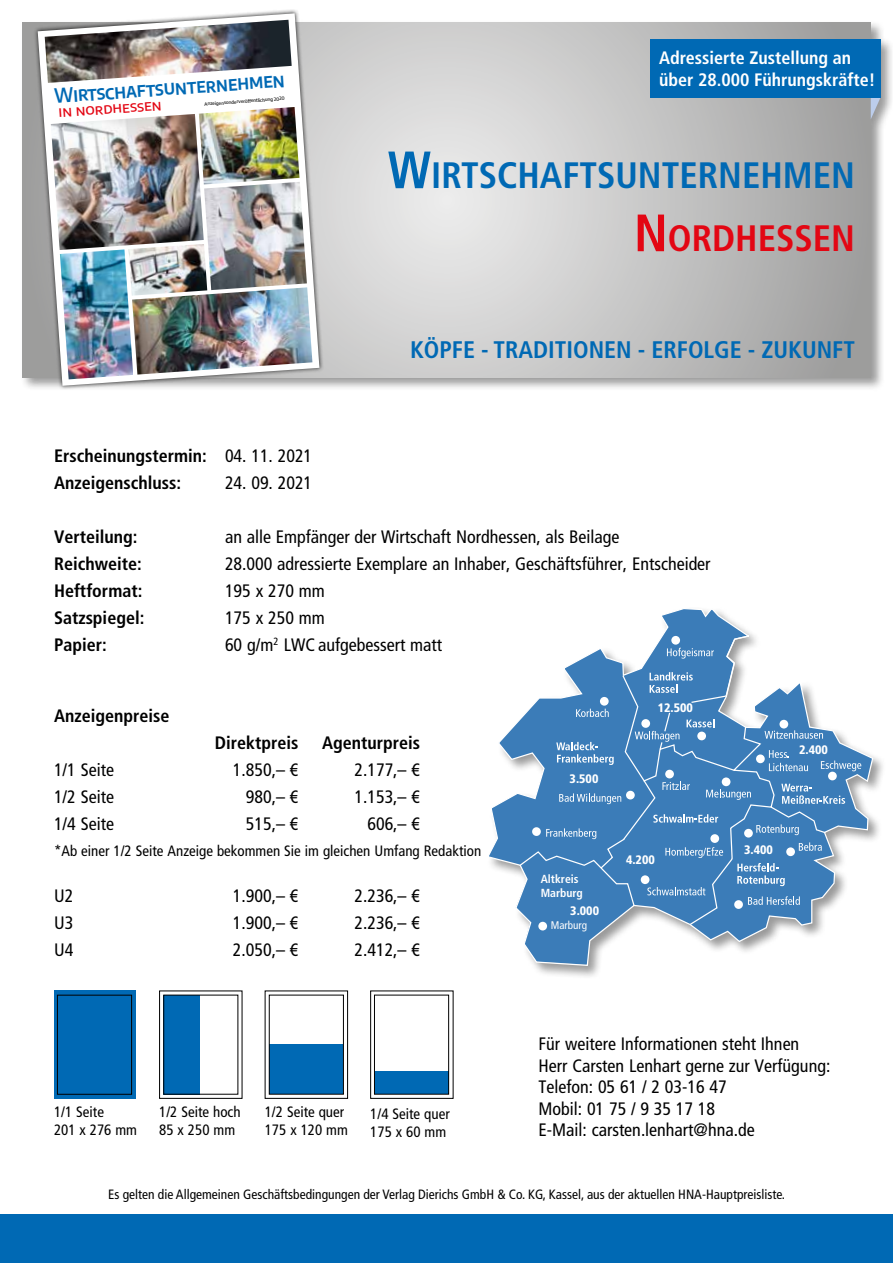
<style>
.page{position:relative;width:893px;height:1263px;background:#fff}
.page>*{position:absolute;margin:0;border:0;box-sizing:border-box;transform-origin:0 0}
.t1{font:700 condensed 36.75px/63px "Frutiger";color:#0069b4;text-align:right}
.t2{font:700 condensed 24px "Frutiger";color:#0069b4}
.t3{font:600 19.5px "Encode Sans";color:#0069b4;scale:.89 1}
.t4{font:condensed 18px/21.6px "Frutiger";color:#000}
.t5{font:700 condensed 18px/27px "Frutiger";color:#000}
.t6{font:700 condensed 18px/21.6px "Frutiger";color:#fff}
.t7{font:condensed 15px/18px "Frutiger";color:#000}
.t8{font:500 14.4px "Encode Sans";color:#e30613}
.t9{font:condensed 13.5px "Frutiger";color:#000}
.t10{font:900 condensed 12.3px "Frutiger";color:#fff}
.t11{font:700 condensed 11.7px/14.1px "Frutiger";color:#fff}
.t12{font:condensed 11.1px "Frutiger";color:#fff}
.t13{font:500 4.65px "Encode Sans";color:#000}
.s1{font-weight:400}
.s2{font-size:52.5px}
.s3{font-size:52.5px;color:#e30613}
.s4{color:#e30613}
</style>
<div class="page">
<div style="left:0;top:1214px;width:893px;height:49px;background:#0069b4"></div>
<div style="left:20px;top:20px;width:873px;height:372px;background:#000;opacity:.4"></div>
<svg style="left:22px;top:22px;width:849px;height:355px;background:#c6c6c6"></svg>
<svg style="left:871px;top:98px;width:9px;height:21px"></svg>
<div style="left:650px;top:39px;width:230px;height:59px;background:#0069b4"></div>
<div style="left:265px;top:990px;width:83px;height:109px;background:#fff;border:1px solid #000"></div>
<div style="left:269px;top:1044px;width:74px;height:50px;background:#0069b4"></div>
<div style="left:486px;top:606px;width:400px;height:373px;background:#000;opacity:.4"></div>
<svg style="left:487px;top:607px;width:386px;height:359px"></svg>
<svg style="left:576px;top:709px;width:33px;height:8px"></svg>
<div style="left:532px;top:827px;width:9px;height:9px;background:#fff;border-radius:50%"></div>
<svg style="left:546px;top:828px;width:50px;height:11px"></svg>
<div style="left:626px;top:791px;width:9px;height:8px;background:#fff;border-radius:50%"></div>
<svg style="left:559px;top:793px;width:62px;height:11px"></svg>
<svg style="left:556px;top:742px;width:58px;height:23px"></svg>
<div style="left:671px;top:636px;width:9px;height:9px;background:#fff;border-radius:50%"></div>
<svg style="left:667px;top:648px;width:47px;height:11px"></svg>
<svg style="left:649px;top:672px;width:44px;height:21px"></svg>
<div style="left:641px;top:719px;width:9px;height:9px;background:#fff;border-radius:50%"></div>
<svg style="left:635px;top:731px;width:44px;height:11px"></svg>
<div style="left:697px;top:732px;width:9px;height:8px;background:#fff;border-radius:50%"></div>
<svg style="left:686px;top:719px;width:28px;height:8px"></svg>
<div style="left:641px;top:875px;width:8px;height:9px;background:#fff;border-radius:50%"></div>
<svg style="left:647px;top:887px;width:58px;height:8px"></svg>
<div style="left:710px;top:834px;width:9px;height:9px;background:#fff;border-radius:50%"></div>
<svg style="left:665px;top:847px;width:58px;height:11px"></svg>
<svg style="left:653px;top:814px;width:65px;height:9px"></svg>
<div style="left:665px;top:770px;width:9px;height:8px;background:#fff;border-radius:50%"></div>
<svg style="left:662px;top:782px;width:28px;height:8px"></svg>
<div style="left:722px;top:777px;width:8px;height:9px;background:#fff;border-radius:50%"></div>
<svg style="left:706px;top:789px;width:45px;height:11px"></svg>
<div style="left:734px;top:900px;width:9px;height:9px;background:#fff;border-radius:50%"></div>
<svg style="left:748px;top:896px;width:52px;height:9px"></svg>
<svg style="left:737px;top:863px;width:48px;height:23px"></svg>
<div style="left:786px;top:847px;width:9px;height:9px;background:#fff;border-radius:50%"></div>
<svg style="left:799px;top:842px;width:23px;height:9px"></svg>
<div style="left:744px;top:829px;width:9px;height:8px;background:#fff;border-radius:50%"></div>
<svg style="left:756px;top:824px;width:43px;height:11px"></svg>
<div style="left:779px;top:720px;width:9px;height:8px;background:#fff;border-radius:50%"></div>
<svg style="left:764px;top:730px;width:59px;height:9px"></svg>
<div style="left:828px;top:772px;width:9px;height:8px;background:#fff;border-radius:50%"></div>
<svg style="left:821px;top:760px;width:40px;height:11px"></svg>
<svg style="left:781px;top:784px;width:64px;height:20px"></svg>
<div style="left:756px;top:754px;width:9px;height:9px;background:#fff;border-radius:50%"></div>
<svg style="left:769px;top:750px;width:39px;height:21px"></svg>
<div style="left:538px;top:922px;width:9px;height:8px;background:#fff;border-radius:50%"></div>
<div style="left:159px;top:990px;width:83px;height:109px;background:#fff;border:1px solid #000"></div>
<div style="left:370px;top:990px;width:83px;height:109px;background:#fff;border:1px solid #000"></div>
<div style="left:375px;top:1072px;width:74px;height:22px;background:#0069b4"></div>
<div style="left:374px;top:995px;width:75px;height:99px;border:1px solid #000"></div>
<div style="left:269px;top:995px;width:75px;height:99px;border:1px solid #000"></div>
<div style="left:54px;top:990px;width:81px;height:109px;background:#0069b4"></div>
<div style="left:57px;top:995px;width:75px;height:99px;border:1px solid #000"></div>
<div style="left:163px;top:995px;width:37px;height:99px;background:#0069b4"></div>
<div style="left:34px;top:9px;width:290px;height:381px;background:#000;opacity:.75"></div>
<svg style="left:38px;top:13px;width:281px;height:373px"></svg>
<img style="left:45px;top:20px;width:247px;height:63px">
<img style="left:51px;top:107px;width:261px;height:272px">
<img style="left:129px;top:244px;width:78px;height:52px">
<p class="t3" style="left:53px;top:82px;width:261px;rotate:-4deg">Wirtschaftsunternehmen</p>
<p class="t13" style="left:204px;top:101px;width:82px;rotate:-4deg">Anzeigensonderveröffentlichung 2020</p>
<p class="t8" style="left:58px;top:102px;width:105px;rotate:-4deg">in nordhessen</p>
<p class="t5" style="left:54px;top:442px;width:260px">Erscheinungstermin: <span class="s1">04. 11. 2021<br></span>Anzeigenschluss:</p>
<p class="t4" style="left:225px;top:472px;width:89px">24. 09. 2021</p>
<p class="t6" style="left:659px;top:47px;width:218px">Adressierte Zustellung an über 28.000 Führungskräfte!</p>
<h1 class="t1" style="left:388px;top:144px;width:469px"><span class="s2">W</span>IRTSCHAFTSUNTERNEHMEN<br><span class="s3">N</span> <span class="s4">ORDHESSEN</span></h1>
<h2 class="t2" style="left:410px;top:336px;width:446px">KÖPFE - TRADITIONEN - ERFOLGE - ZUKUNFT</h2>
<p class="t5" style="left:54px;top:523px;width:85px">Verteilung:</p>
<p class="t4" style="left:225px;top:526px;width:396px">an alle Empfänger der Wirtschaft Nordhessen, als Beilage</p>
<p class="t5" style="left:54px;top:550px;width:89px">Reichweite:</p>
<p class="t4" style="left:225px;top:553px;width:487px">28.000 adressierte Exemplare an Inhaber, Geschäftsführer, Entscheider</p>
<p class="t5" style="left:54px;top:577px;width:90px">Heftformat:</p>
<p class="t4" style="left:225px;top:580px;width:101px">195 x 270 mm</p>
<p class="t5" style="left:54px;top:604px;width:92px">Satzspiegel:</p>
<p class="t4" style="left:225px;top:607px;width:101px">175 x 250 mm</p>
<p class="t5" style="left:54px;top:631px;width:54px">Papier:</p>
<p class="t4" style="left:225px;top:634px;width:219px">60 g/m<sup>2</sup> LWC aufgebessert matt</p>
<p class="t5" style="left:54px;top:702px;width:117px">Anzeigenpreise</p>
<p class="t5" style="left:215px;top:729px;width:85px">Direktpreis</p>
<p class="t5" style="left:322px;top:729px;width:100px">Agenturpreis</p>
<p class="t4" style="left:54px;top:759px;width:61px">1/1 Seite</p>
<p class="t4" style="left:233px;top:759px;width:67px">1.850,– €</p>
<p class="t4" style="left:354px;top:759px;width:67px">2.177,– €</p>
<p class="t4" style="left:54px;top:786px;width:61px">1/2 Seite</p>
<p class="t4" style="left:246px;top:786px;width:54px">980,– €</p>
<p class="t4" style="left:354px;top:786px;width:67px">1.153,– €</p>
<p class="t4" style="left:54px;top:813px;width:61px">1/4 Seite</p>
<p class="t4" style="left:246px;top:813px;width:54px">515,– €</p>
<p class="t4" style="left:367px;top:813px;width:54px">606,– €</p>
<p class="t7" style="left:54px;top:842px;width:429px">*Ab einer 1/2 Seite Anzeige bekommen Sie im gleichen Umfang Redaktion</p>
<p class="t4" style="left:54px;top:885px;width:21px">U2</p>
<p class="t4" style="left:233px;top:885px;width:67px">1.900,– €</p>
<p class="t4" style="left:354px;top:885px;width:67px">2.236,– €</p>
<p class="t4" style="left:54px;top:912px;width:21px">U3</p>
<p class="t4" style="left:233px;top:912px;width:67px">1.900,– €</p>
<p class="t4" style="left:354px;top:912px;width:67px">2.236,– €</p>
<p class="t4" style="left:54px;top:939px;width:21px">U4</p>
<p class="t4" style="left:233px;top:939px;width:67px">2.050,– €</p>
<p class="t4" style="left:354px;top:939px;width:67px">2.412,– €</p>
<p class="t7" style="left:54px;top:1103px;width:85px">1/1 Seite<br>201 x 276 mm</p>
<p class="t7" style="left:159px;top:1103px;width:83px">1/2 Seite hoch<br>85 x 250 mm</p>
<p class="t7" style="left:265px;top:1103px;width:85px">1/2 Seite quer<br>175 x 120 mm</p>
<p class="t7" style="left:370px;top:1105px;width:81px">1/4 Seite quer<br>175 x 60 mm</p>
<p class="t10" style="left:570px;top:771px;width:30px">3.500</p>
<p class="t10" style="left:658px;top:700px;width:37px">12.500</p>
<p class="t11" style="left:541px;top:872px;width:44px">Altkreis<br>Marburg</p>
<p class="t12" style="left:551px;top:919px;width:38px">Marburg</p>
<p class="t10" style="left:570px;top:904px;width:30px">3.000</p>
<p class="t10" style="left:626px;top:852px;width:30px">4.200</p>
<p class="t10" style="left:799px;top:743px;width:30px">2.400</p>
<p class="t10" style="left:744px;top:842px;width:30px">3.400</p>
<p class="t4" style="left:539px;top:1033px;width:293px">Für weitere Informationen steht Ihnen<br>Herr Carsten Lenhart gerne zur Verfügung:<br>Telefon: 05 61 / 2 03-16 47<br>Mobil: 01 75 / 9 35 17 18<br>E-Mail: carsten.lenhart@hna.de</p>
<p class="t9" style="left:108px;top:1186px;width:678px">Es gelten die Allgemeinen Geschäftsbedingungen der Verlag Dierichs GmbH &amp; Co. KG, Kassel, aus der aktuellen HNA-Hauptpreisliste.</p>
</div>
